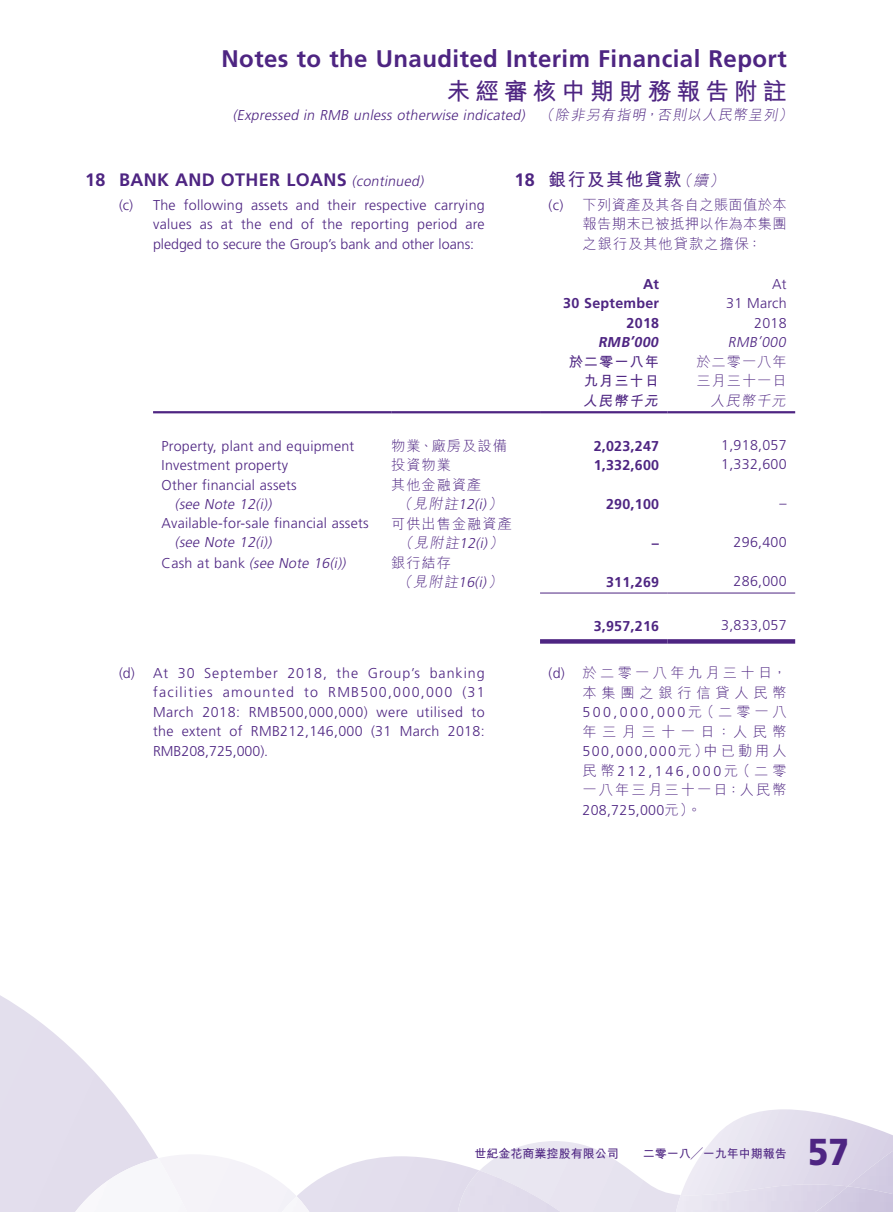
<style>
.page{position:relative;width:893px;height:1212px;background:#fff}
.page>*{position:absolute;margin:0;border:0;box-sizing:border-box;transform-origin:0 0}
.t1{font:900 37.5px "Frutiger LT Std";color:#4e2582;scale:.9 1}
.t2{font:700 24px "Frutiger LT Std";letter-spacing:.02em;color:#4e2582}
.t3{font:24px "M Hei HK Bold E Ten B5 H";letter-spacing:.2em;color:#4e2582}
.t4{font:700 18px "Frutiger LT Std";letter-spacing:.02em;color:#4e2582}
.t5{font:18px "M Hei HK Bold E Ten B5 H";letter-spacing:.07em;color:#4e2582}
.t6{font:300 14.25px/19.5px "Frutiger LT Std";letter-spacing:.02em;color:#4e2582;text-align:justify}
.t7{font:italic 300 14.25px "Frutiger LT Std";color:#4e2582}
.t8{font:14.25px/19.5px "M Hei HK Light E Ten B5 H";letter-spacing:.07em;color:#4e2582}
.t9{font:700 14.25px/19.5px "Frutiger LT Std";letter-spacing:.02em;color:#4e2582;text-align:right}
.t10{font:300 14.25px/19.5px "Frutiger LT Std";letter-spacing:.135em;color:#4e2582}
.t11{font:14.25px/19.5px "M Hei HK Light E Ten B5 H";letter-spacing:.28em;color:#4e2582;text-align:right}
.t12{font:italic 14.25px/19.5px "M Hei HK Light E Ten B5 H";color:#4e2582}
.t13{font:300 14.25px "Frutiger LT Std";letter-spacing:.165em;color:#4e2582}
.t14{font:14.25px "M Hei HK Light E Ten B5 H";letter-spacing:.15em;color:#4e2582}
.t15{font:14.25px "M Hei HK Light E Ten B5 H";letter-spacing:.375em;color:#4e2582}
.t16{font:14.25px/19.5px "M Hei HK Bold E Ten B5 H";letter-spacing:.07em;color:#4e2582;text-align:right}
.t17{font:italic 700 14.25px "Frutiger LT Std";color:#4e2582}
.t18{font:italic 14.25px "M Hei HK Bold E Ten B5 H";color:#4e2582}
.t19{font:12px "M Hei HK Bold E Ten B5 H";color:#4e2582}
.s1{font-family:"M Hei HK Light E Ten B5 H";font-weight:400}
.s2{font-weight:300;font-style:italic;font-size:14.25px}
.s3{font-family:"Frutiger LT Std";font-weight:700}
.s4{font-family:"M Hei HK Light E Ten B5 H";font-style:italic;font-size:15px}
.s5{font-family:"Frutiger LT Std";font-weight:300}
.s6{font-style:italic}
.s7{font-family:"Frutiger LT Std";font-weight:300;font-style:italic}
.s8{font-style:normal}
</style>
<div class="page">
<svg style="left:716px;top:1109px;width:177px;height:27px"></svg>
<svg style="left:297px;top:1136px;width:596px;height:76px"></svg>
<div style="left:848px;top:1141px;width:45px;height:45px;background:#d8d2e6"></div>
<img style="left:457px;top:1170px;width:133px;height:42px">
<img style="left:783px;top:1186px;width:110px;height:26px">
<img style="left:297px;top:1196px;width:25px;height:16px">
<svg style="left:0;top:995px;width:296px;height:217px"></svg>
<img style="left:61px;top:1158px;width:137px;height:54px">
<hr style="left:153px;top:411px;width:238px;height:2px;background:#4e2582">
<hr style="left:391px;top:411px;width:149px;height:2px;background:#4e2582">
<hr style="left:540px;top:411px;width:128px;height:2px;background:#4e2582">
<hr style="left:668px;top:411px;width:127px;height:2px;background:#4e2582">
<hr style="left:540px;top:593px;width:128px;height:1px;background:#4e2582">
<hr style="left:668px;top:593px;width:127px;height:1px;background:#4e2582">
<div style="left:540px;top:639px;width:128px;height:5px;background:#4e2582"></div>
<div style="left:668px;top:639px;width:127px;height:5px;background:#4e2582"></div>
<h2 class="t2" style="left:222px;top:49px;width:567px">Notes to the Unaudited Interim Financial Report</h2>
<h2 class="t3" style="left:446px;top:82px;width:342px">未經審核中期財務報告附註</h2>
<p class="t7" style="left:233px;top:109px;width:564px">(Expressed in RMB unless otherwise indicated) <span class="s1">（除非另有指明，否則以人民幣呈列）</span></p>
<p class="t4" style="left:85px;top:173px;width:342px">18 BANK AND OTHER LOANS <span class="s2">(continued)</span></p>
<p class="t6" style="left:153px;top:196px;width:333px;text-indent:-34px">(c) The following assets and their respective carrying values as at the end of the reporting period are pledged to secure the Group’s bank and other loans:</p>
<p class="t5" style="left:514px;top:173px;width:214px"><span class="s3">18</span> 銀行及其他貸款<span class="s4">（續）</span></p>
<p class="t8" style="left:583px;top:197px;width:206px;text-align:justify;text-indent:-34px"><span class="s5">(c)</span> 下列資產及其各自之賬面值於本報告期末已被抵押以作為本集團之銀行及其他貸款之擔保：</p>
<p class="t9" style="left:563px;top:275px;width:97px">At<br>30 September<br>2018</p>
<p class="t6" style="left:726px;top:275px;width:62px;text-align:right">At<br>31 March<br>2018</p>
<p class="t17" style="left:598px;top:336px;width:64px">RMB’000</p>
<p class="t7" style="left:728px;top:336px;width:62px">RMB’000</p>
<p class="t16" style="left:569px;top:353px;width:92px">於二零一八年九月三十日</p>
<p class="t8" style="left:696px;top:353px;width:92px">於二零一八年三月三十一日</p>
<p class="t18" style="left:583px;top:395px;width:79px">人民幣千元</p>
<p class="t12" style="left:711px;top:392px;width:79px">人民幣千元</p>
<p class="t6" style="left:162px;top:437px;width:194px">Property, plant and equipment</p>
<p class="t8" style="left:391px;top:437px;width:117px">物業、廠房及設備</p>
<p class="t9" style="left:594px;top:437px;width:67px">2,023,247</p>
<p class="t6" style="left:721px;top:436px;width:67px">1,918,057</p>
<p class="t6" style="left:162px;top:456px;width:128px">Investment property</p>
<p class="t8" style="left:391px;top:457px;width:61px">投資物業</p>
<p class="t9" style="left:594px;top:456px;width:67px">1,332,600</p>
<p class="t6" style="left:721px;top:456px;width:67px">1,332,600</p>
<p class="t6" style="left:162px;top:476px;width:137px">Other financial assets</p>
<p class="t7" style="left:175px;top:498px;width:100px">(see Note 12(i))</p>
<p class="t8" style="left:397px;top:476px;width:109px;text-indent:-6px">其他金融資產<br><span class="s6">（見附註</span><span class="s7">12(i)</span><span class="s6">）</span></p>
<p class="t9" style="left:606px;top:495px;width:55px">290,100</p>
<p class="t6" style="left:779px;top:495px;width:9px">–</p>
<p class="t6" style="left:162px;top:514px;width:209px">Available-for-sale financial assets</p>
<p class="t7" style="left:175px;top:537px;width:100px">(see Note 12(i))</p>
<p class="t8" style="left:391px;top:515px;width:122px;text-align:center">可供出售金融資產<span class="s6">（見附註</span><span class="s7">12(i)</span><span class="s6">）</span></p>
<p class="t7" style="left:162px;top:557px;width:188px"><span class="s8">C a s h a t b a n k</span> (see Note 16(i))</p>
<p class="t12" style="left:397px;top:554px;width:109px;text-indent:-6px"><span class="s8">銀行結存<br></span>（見附註<span class="s5">16(i)</span>）</p>
<p class="t6" style="left:153px;top:664px;width:333px;text-indent:-34px">(d) At 30 September 2018, the Group’s banking facilities amounted to RMB500,000,000 (31<br>March 2018: RMB500,000,000) were utilised to the extent of RMB212,146,000 (31 March 2018:<br>RMB208,725,000).</p>
<p class="t9" style="left:652px;top:534px;width:9px">–</p>
<p class="t6" style="left:734px;top:534px;width:55px">296,400</p>
<p class="t9" style="left:606px;top:573px;width:55px">311,269</p>
<p class="t6" style="left:734px;top:573px;width:55px">286,000</p>
<p class="t9" style="left:594px;top:617px;width:67px">3,957,216</p>
<p class="t6" style="left:721px;top:616px;width:67px">3,833,057</p>
<p class="t11" style="left:549px;top:665px;width:240px"><span class="s5">(d)</span> 於二零一八年九月三十日，本集團之銀行信貸人民幣</p>
<p class="t13" style="left:583px;top:706px;width:206px">500,000,000<span class="s1">元（二零一八</span></p>
<p class="t15" style="left:583px;top:726px;width:206px">年三月三十一日：人民幣</p>
<p class="t10" style="left:583px;top:742px;width:206px">500,000,000<span class="s1">元）中已動用人民幣</span>212,146,000<span class="s1">元（二零</span></p>
<p class="t14" style="left:583px;top:784px;width:206px">一八年三月三十一日：人民幣</p>
<p class="t6" style="left:583px;top:801px;width:120px">208,725,000<span class="s1">元）。</span></p>
<p class="t19" style="left:475px;top:1149px;width:145px">世紀金花商業控股有限公司</p>
<p class="t19" style="left:643px;top:1149px;width:145px">二零一八╱一九年中期報告</p>
<h1 class="t1" style="left:808px;top:1136px;width:47px">57</h1>
</div>
